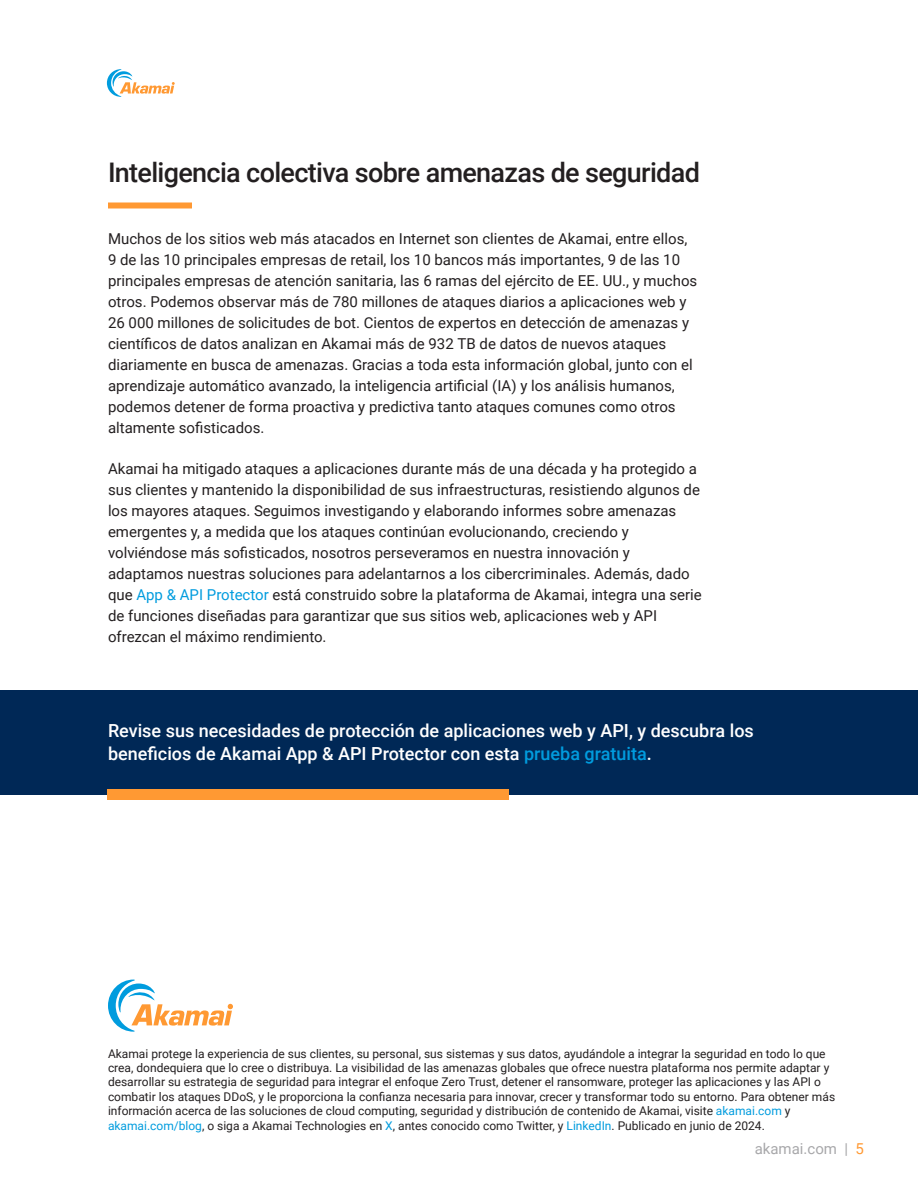
<style>
.page{position:relative;width:918px;height:1188px;background:#fff}
.page>*{position:absolute;margin:0;border:0;box-sizing:border-box;transform-origin:0 0}
.H1_-_Orange_bar{font:500 27px "Roboto";letter-spacing:-.025em;color:#231f20}
.CTA_on_Navy_Blue{font:500 18px/23.2px "Roboto";color:#fff}
.Body{font:15px/21px "Roboto";color:#231f20}
.t1{font:15px "Roboto";color:#a8a8aa}
.t2{font:12px/14.4px "Roboto";color:#231f20}
.s1{color:#009cde}
.s2{color:#f93}
</style>
<div class="page">
<svg style="left:107px;top:69px;width:68px;height:28px"></svg>
<svg style="left:108px;top:202px;width:84px;height:6px"></svg>
<svg style="left:108px;top:980px;width:125px;height:52px"></svg>
<div style="left:0;top:690px;width:918px;height:105px;background:#002856"></div>
<div style="left:107px;top:790px;width:401px;height:10px;background:#f93"></div>
<p class="H1_-_Orange_bar" style="left:108px;top:154px;width:593px">Inteligencia colectiva sobre amenazas de seguridad</p>
<p class="Body" style="left:108px;top:227px;width:591px">Muchos de los sitios web más atacados en Internet son clientes de Akamai, entre ellos, 9 de las 10 principales empresas de retail, los 10 bancos más importantes, 9 de las 10 principales empresas de atención sanitaria, las 6 ramas del ejército de EE. UU., y muchos otros. Podemos observar más de 780 millones de ataques diarios a aplicaciones web y 26 000 millones de solicitudes de bot. Cientos de expertos en detección de amenazas y científicos de datos analizan en Akamai más de 932 TB de datos de nuevos ataques diariamente en busca de amenazas. Gracias a toda esta información global, junto con el aprendizaje automático avanzado, la inteligencia artificial (IA) y los análisis humanos, podemos detener de forma proactiva y predictiva tanto ataques comunes como otros altamente sofisticados.</p>
<p class="Body" style="left:108px;top:458px;width:595px">Akamai ha mitigado ataques a aplicaciones durante más de una década y ha protegido a sus clientes y mantenido la disponibilidad de sus infraestructuras, resistiendo algunos de los mayores ataques. Seguimos investigando y elaborando informes sobre amenazas emergentes y, a medida que los ataques continúan evolucionando, creciendo y volviéndose más sofisticados, nosotros perseveramos en nuestra innovación y adaptamos nuestras soluciones para adelantarnos a los cibercriminales. Además, dado que <span class="s1">App &amp; API Protector</span> está construido sobre la plataforma de Akamai, integra una serie de funciones diseñadas para garantizar que sus sitios web, aplicaciones web y API ofrezcan el máximo rendimiento.</p>
<p class="CTA_on_Navy_Blue" style="left:108px;top:718px;width:647px">Revise sus necesidades de protección de aplicaciones web y API, y descubra los beneficios de Akamai App &amp; API Protector con esta <span class="s1">prueba gratuita</span>.</p>
<p class="t2" style="left:108px;top:1046px;width:729px">Akamai protege la experiencia de sus clientes, su personal, sus sistemas y sus datos, ayudándole a integrar la seguridad en todo lo que crea, dondequiera que lo cree o distribuya. La visibilidad de las amenazas globales que ofrece nuestra plataforma nos permite adaptar y desarrollar su estrategia de seguridad para integrar el enfoque Zero Trust, detener el ransomware, proteger las aplicaciones y las API o combatir los ataques DDoS, y le proporciona la confianza necesaria para innovar, crecer y transformar todo su entorno. Para obtener más información acerca de las soluciones de cloud computing, seguridad y distribución de contenido de Akamai, visite <span class="s1">akamai.com</span> y <span class="s1">akamai.com/blog</span>, o siga a Akamai Technologies en <span class="s1">X</span>, antes conocido como Twitter, y <span class="s1">LinkedIn</span>. Publicado en junio de 2024.</p>
<p class="t1" style="left:755px;top:1139px;width:111px">akamai.com | <span class="s2">5</span></p>
</div>
